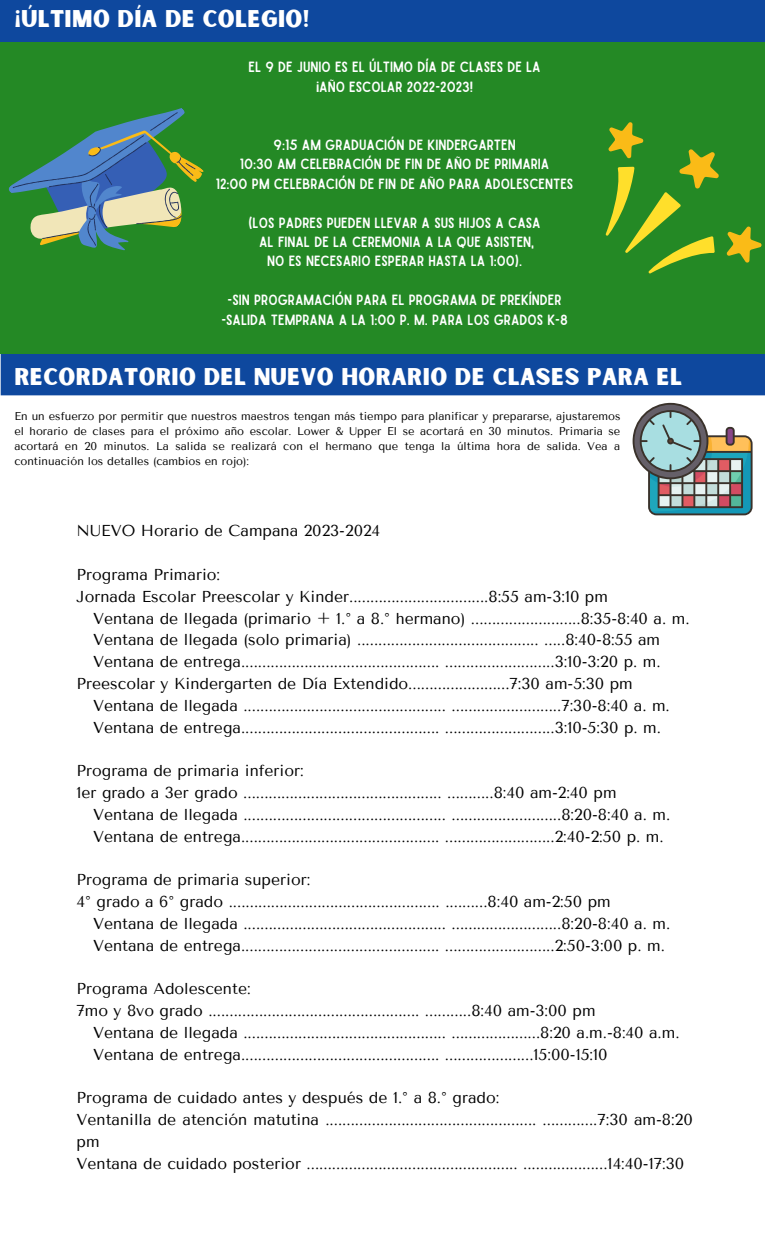
<style>
.page{position:relative;width:765px;height:1260px;background:#fff}
.page>*{position:absolute;margin:0;border:0;box-sizing:border-box;transform-origin:0 0}
.t1{font:23.12px/31.8px "Sunborn Sans One";letter-spacing:.015em;color:#fff}
.t2{font:15.75px/21.8px "Tenor Sans";color:#000}
.t3{font:14.12px "Sailors";color:#fff}
.t4{font:11.25px/15px "Tenor Sans";color:#000;text-align:justify}
</style>
<div class="page">
<div style="left:1px;top:353px;width:764px;height:42px;background:#0e489e"></div>
<div style="left:0;top:0;width:765px;height:42px;background:#0e489e"></div>
<div style="left:1px;top:42px;width:764px;height:311px;background:#248925"></div>
<svg style="left:0;top:61px;width:204px;height:237px"></svg>
<svg style="left:605px;top:122px;width:157px;height:152px"></svg>
<svg style="left:633px;top:403px;width:120px;height:112px"></svg>
<p class="t1" style="left:14px;top:5px;width:297px">¡ÚLTIMO DÍA DE COLEGIO!</p>
<p class="t3" style="left:249px;top:62px;width:294px">EL 9 DE JUNIO ES EL ÚLTIMO DÍA DE CLASES DE LA</p>
<p class="t3" style="left:316px;top:81px;width:159px">¡AÑO ESCOLAR 2022-2023!</p>
<p class="t3" style="left:274px;top:140px;width:244px">9:15 AM GRADUACIÓN DE KINDERGARTEN</p>
<p class="t3" style="left:240px;top:159px;width:311px">10:30 AM CELEBRACIÓN DE FIN DE AÑO DE PRIMARIA</p>
<p class="t3" style="left:216px;top:178px;width:359px">12:00 PM CELEBRACIÓN DE FIN DE AÑO PARA ADOLESCENTES</p>
<p class="t3" style="left:249px;top:217px;width:294px">(LOS PADRES PUEDEN LLEVAR A SUS HIJOS A CASA</p>
<p class="t3" style="left:259px;top:237px;width:277px">AL FINAL DE LA CEREMONIA A LA QUE ASISTEN,</p>
<p class="t3" style="left:267px;top:256px;width:256px">NO ES NECESARIO ESPERAR HASTA LA 1:00).</p>
<p class="t3" style="left:228px;top:295px;width:335px">-SIN PROGRAMACIÓN PARA EL PROGRAMA DE PREKÍNDER</p>
<p class="t3" style="left:221px;top:314px;width:348px">-SALIDA TEMPRANA A LA 1:00 P. M. PARA LOS GRADOS K-8</p>
<p class="t1" style="left:14px;top:362px;width:669px">RECORDATORIO DEL NUEVO HORARIO DE CLASES PARA EL<br>AÑO ESCOLAR 2023-2024</p>
<p class="t4" style="left:14px;top:409px;width:608px">En un esfuerzo por permitir que nuestros maestros tengan más tiempo para planificar y prepararse, ajustaremos el horario de clases para el próximo año escolar. Lower &amp; Upper El se acortará en 30 minutos. Primaria se acortará en 20 minutos. La salida se realizará con el hermano que tenga la última hora de salida. Vea a continuación los detalles (cambios en rojo):</p>
<p class="t2" style="left:76px;top:520px;width:305px">NUEVO Horario de Campana 2023-2024</p>
<p class="t2" style="left:76px;top:564px;width:145px">Programa Primario:</p>
<p class="t2" style="left:76px;top:586px;width:533px">Jornada Escolar Preescolar y Kinder.................................8:55 am-3:10 pm</p>
<p class="t2" style="left:93px;top:607px;width:598px">Ventana de llegada (primario + 1.° a 8.° hermano) ..........................8:35-8:40 a. m.</p>
<p class="t2" style="left:93px;top:629px;width:569px">Ventana de llegada (solo primaria) ........................................... .....8:40-8:55 am</p>
<p class="t2" style="left:93px;top:651px;width:569px">Ventana de entrega............................................... ..........................3:10-3:20 p. m.</p>
<p class="t2" style="left:76px;top:673px;width:558px">Preescolar y Kindergarten de Día Extendido........................7:30 am-5:30 pm</p>
<p class="t2" style="left:93px;top:695px;width:578px">Ventana de llegada ................................................ ..........................7:30-8:40 a. m.</p>
<p class="t2" style="left:93px;top:716px;width:569px">Ventana de entrega............................................... ..........................3:10-5:30 p. m.</p>
<p class="t2" style="left:76px;top:760px;width:229px">Programa de primaria inferior:</p>
<p class="t2" style="left:76px;top:782px;width:542px">1er grado a 3er grado ............................................... ...........8:40 am-2:40 pm</p>
<p class="t2" style="left:93px;top:804px;width:579px">Ventana de llegada ................................................ ..........................8:20-8:40 a. m.</p>
<p class="t2" style="left:93px;top:825px;width:572px">Ventana de entrega............................................... ..........................2:40-2:50 p. m.</p>
<p class="t2" style="left:76px;top:869px;width:235px">Programa de primaria superior:</p>
<p class="t2" style="left:76px;top:891px;width:536px">4° grado a 6° grado .................................................. ..........8:40 am-2:50 pm</p>
<p class="t2" style="left:93px;top:913px;width:579px">Ventana de llegada ................................................ ..........................8:20-8:40 a. m.</p>
<p class="t2" style="left:93px;top:934px;width:573px">Ventana de entrega............................................... ..........................2:50-3:00 p. m.</p>
<p class="t2" style="left:76px;top:978px;width:176px">Programa Adolescente:</p>
<p class="t2" style="left:76px;top:1000px;width:521px">7mo y 8vo grado .................................................. ...........8:40 am-3:00 pm</p>
<p class="t2" style="left:93px;top:1022px;width:588px">Ventana de llegada ................................................ .....................8:20 a.m.-8:40 a.m.</p>
<p class="t2" style="left:93px;top:1043px;width:516px">Ventana de entrega............................................... .....................15:00-15:10</p>
<p class="t2" style="left:76px;top:1087px;width:424px">Programa de cuidado antes y después de 1.° a 8.° grado:</p>
<p class="t2" style="left:76px;top:1109px;width:618px">Ventanilla de atención matutina .................................................. .............7:30 am-8:20 pm</p>
<p class="t2" style="left:76px;top:1152px;width:609px">Ventana de cuidado posterior .................................................. ....................14:40-17:30</p>
</div>
